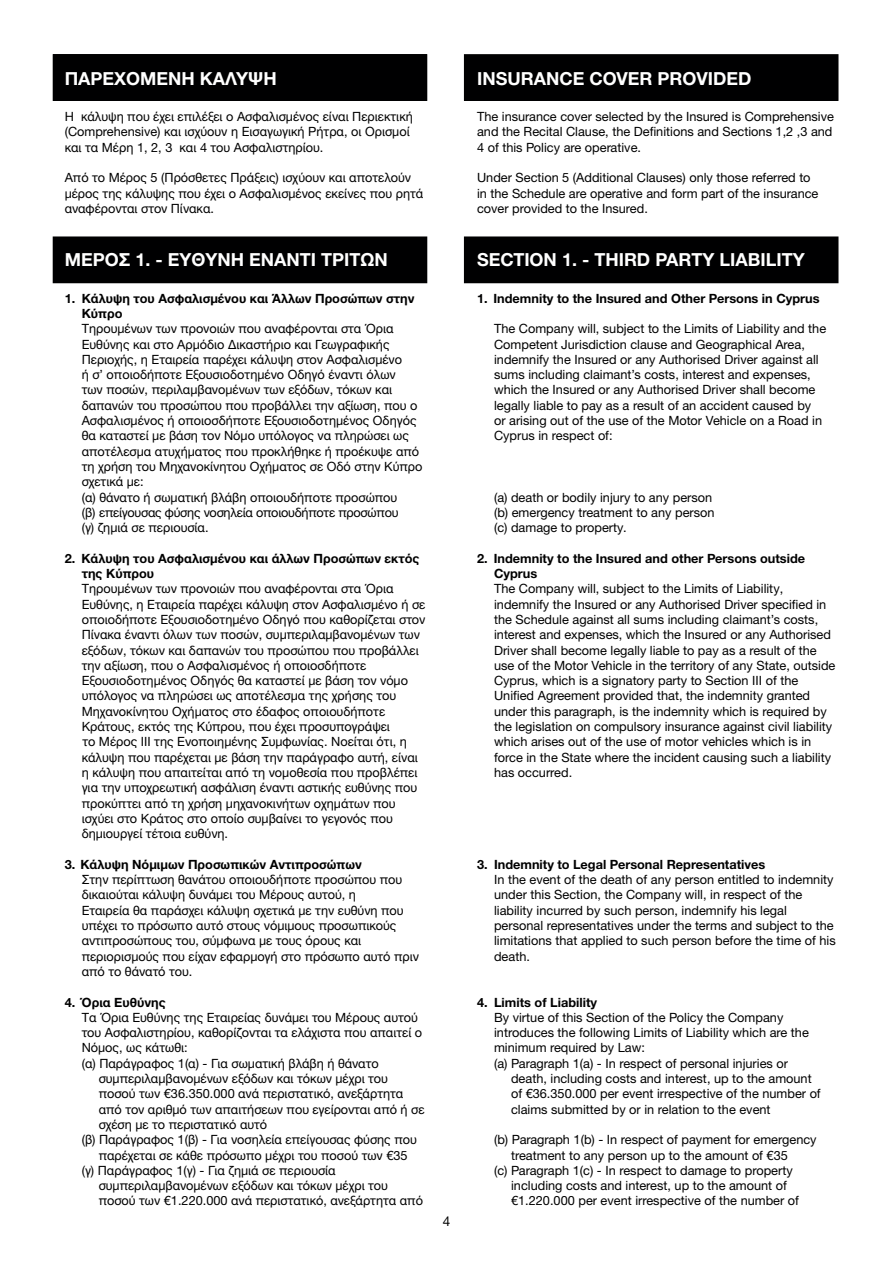
<style>
.page{position:relative;width:893px;height:1263px;background:#fff}
.page>*{position:absolute;margin:0;border:0;box-sizing:border-box;transform-origin:0 0}
.t1{font:700 18px "Helvetica Neue LTW1 G";color:#fff}
.t2{font:13.5px "Helvetica Neue LTW1 G";color:#000001}
.t3{font:12.75px/15.3px "Helvetica Neue LTW1 G";color:#000001}
.t4{font:700 12.75px/15.3px "Helvetica Neue LTW1 G";color:#000001}
</style>
<div class="page">
<div style="left:53px;top:237px;width:374px;height:45px;background:#000001"></div>
<div style="left:53px;top:236px;width:374px;height:47px;border:2px solid #000001"></div>
<div style="left:465px;top:237px;width:373px;height:45px;background:#000001"></div>
<div style="left:464px;top:236px;width:374px;height:47px;border:2px solid #000001"></div>
<div style="left:465px;top:55px;width:373px;height:45px;background:#000001"></div>
<div style="left:464px;top:54px;width:374px;height:47px;border:2px solid #000001"></div>
<div style="left:53px;top:55px;width:374px;height:45px;background:#000001"></div>
<div style="left:53px;top:54px;width:374px;height:47px;border:2px solid #000001"></div>
<h1 class="t1" style="left:65px;top:67px;width:214px">ΠΑΡΕΧΟΜΕΝΗ ΚΑΛΥΨΗ</h1>
<p class="t3" style="left:65px;top:109px;width:350px">Η κάλυψη που έχει επιλέξει ο Ασφαλισμένος είναι Περιεκτική (Comprehensive) και ισχύουν η Εισαγωγική Ρήτρα, οι Ορισμοί και τα Μέρη 1, 2, 3 και 4 του Ασφαλιστηρίου.</p>
<p class="t3" style="left:65px;top:170px;width:360px">Από το Μέρος 5 (Πρόσθετες Πράξεις) ισχύουν και αποτελούν μέρος της κάλυψης που έχει ο Ασφαλισμένος εκείνες που ρητά αναφέρονται στον Πίνακα.</p>
<h1 class="t1" style="left:65px;top:249px;width:324px">MEPOΣ 1. - EYΘYNH ENANTI TPITΩN</h1>
<p class="t4" style="left:82px;top:290px;width:334px;text-indent:-17px">1. Kάλυψη του Aσφαλισμένου και Άλλων Προσώπων στην<br>Kύπρο</p>
<p class="t3" style="left:82px;top:321px;width:342px">Tηρουμένων των προνοιών που αναφέρονται στα Όρια Eυθύνης και στο Aρμόδιο Δικαστήριο και Γεωγραφικής Περιοχής, η Eταιρεία παρέχει κάλυψη στον Aσφαλισμένο<br>ή σ’ οποιοδήποτε Eξουσιοδοτημένο Oδηγό έναντι όλων<br>των ποσών, περιλαμβανομένων των εξόδων, τόκων και δαπανών του προσώπου που προβάλλει την αξίωση, που ο Aσφαλισμένος ή οποιοσδήποτε Eξουσιοδοτημένος Oδηγός θα καταστεί με βάση τον Νόμο υπόλογος να πληρώσει ως αποτέλεσμα ατυχήματος που προκλήθηκε ή προέκυψε από τη χρήση του Mηχανοκίνητου Oχήματος σε Oδό στην Kύπρο σχετικά με:<br>(α) θάνατο ή σωματική βλάβη οποιουδήποτε προσώπου<br>(β) επείγουσας φύσης νοσηλεία οποιουδήποτε προσώπου<br>(γ) ζημιά σε περιουσία.</p>
<p class="t4" style="left:82px;top:550px;width:339px;text-indent:-17px">2. Kάλυψη του Aσφαλισμένου και άλλων Προσώπων εκτός της Kύπρου</p>
<p class="t3" style="left:82px;top:581px;width:345px">Tηρουμένων των προνοιών που αναφέρονται στα Όρια Eυθύνης, η Eταιρεία παρέχει κάλυψη στον Aσφαλισμένο ή σε οποιοδήποτε Eξουσιοδοτημένο Oδηγό που καθορίζεται στον Πίνακα έναντι όλων των ποσών, συμπεριλαμβανομένων των εξόδων, τόκων και δαπανών του προσώπου που προβάλλει την αξίωση, που ο Aσφαλισμένος ή οποιοσδήποτε Eξουσιοδοτημένος Oδηγός θα καταστεί με βάση τον νόμο υπόλογος να πληρώσει ως αποτέλεσμα της χρήσης του Mηχανοκίνητου Oχήματος στο έδαφος οποιουδήποτε Kράτους, εκτός της Kύπρου, που έχει προσυπογράψει<br>το Μέρος ΙΙΙ της Ενοποιημένης Συμφωνίας. Nοείται ότι, η κάλυψη που παρέχεται με βάση την παράγραφο αυτή, είναι η κάλυψη που απαιτείται από τη νομοθεσία που προβλέπει για την υποχρεωτική ασφάλιση έναντι αστικής ευθύνης που προκύπτει από τη χρήση μηχανοκινήτων οχημάτων που ισχύει στο Κράτος στο οποίο συμβαίνει το γεγονός που δημιουργεί τέτοια ευθύνη.</p>
<p class="t4" style="left:65px;top:856px;width:299px">3. Kάλυψη Nόμιμων Προσωπικών Aντιπροσώπων</p>
<p class="t3" style="left:82px;top:872px;width:339px">Στην περίπτωση θανάτου οποιουδήποτε προσώπου που δικαιούται κάλυψη δυνάμει του Mέρους αυτού, η<br>Eταιρεία θα παράσχει κάλυψη σχετικά με την ευθύνη που υπέχει το πρόσωπο αυτό στους νόμιμους προσωπικούς αντιπροσώπους του, σύμφωνα με τους όρους και περιορισμούς που είχαν εφαρμογή στο πρόσωπο αυτό πριν από το θάνατό του.</p>
<p class="t4" style="left:65px;top:994px;width:103px">4. Όρια Eυθύνης</p>
<p class="t3" style="left:82px;top:1009px;width:338px">Tα Όρια Ευθύνης της Εταιρείας δυνάμει του Μέρους αυτού</p>
<p class="t3" style="left:82px;top:1025px;width:342px">του Ασφαλιστηρίου, καθορίζονται τα ελάχιστα που απαιτεί ο</p>
<p class="t3" style="left:82px;top:1040px;width:108px">Νόμος, ως κάτωθι:</p>
<p class="t3" style="left:82px;top:1055px;width:299px">(α) Παράγραφος 1(α) - Για σωματική βλάβη ή θάνατο</p>
<p class="t3" style="left:99px;top:1071px;width:291px">συμπεριλαμβανομένων εξόδων και τόκων μέχρι του</p>
<p class="t3" style="left:99px;top:1086px;width:306px">ποσού των €36.350.000 ανά περιστατικό, ανεξάρτητα</p>
<p class="t3" style="left:99px;top:1101px;width:327px">από τον αριθμό των απαιτήσεων που εγείρονται από ή σε</p>
<p class="t3" style="left:99px;top:1117px;width:170px">σχέση με το περιστατικό αυτό</p>
<p class="t3" style="left:82px;top:1132px;width:337px">(β) Παράγραφος 1(β) - Για νοσηλεία επείγουσας φύσης που</p>
<p class="t3" style="left:99px;top:1147px;width:310px">παρέχεται σε κάθε πρόσωπο μέχρι του ποσού των €35</p>
<p class="t3" style="left:82px;top:1162px;width:256px">(γ) Παράγραφος 1(γ) - Για ζημιά σε περιουσία</p>
<p class="t3" style="left:99px;top:1178px;width:291px">συμπεριλαμβανομένων εξόδων και τόκων μέχρι του</p>
<p class="t3" style="left:99px;top:1193px;width:326px">ποσού των €1.220.000 ανά περιστατικό, ανεξάρτητα από</p>
<p class="t2" style="left:443px;top:1212px;width:9px">4</p>
<h1 class="t1" style="left:477px;top:67px;width:276px">INSURANCE COVER PROVIDED</h1>
<p class="t3" style="left:477px;top:109px;width:358px;text-align:justify">The insurance cover selected by the Insured is Comprehensive and the Recital Clause, the Definitions and Sections 1,2 ,3 and 4 of this Policy are operative.</p>
<p class="t3" style="left:477px;top:170px;width:343px">Under Section 5 (Additional Clauses) only those referred to in the Schedule are operative and form part of the insurance cover provided to the Insured.</p>
<h1 class="t1" style="left:477px;top:249px;width:329px">SECTION 1. - THIRD PARTY LIABILITY</h1>
<p class="t4" style="left:477px;top:290px;width:344px">1. Indemnity to the Insured and Other Persons in Cyprus</p>
<p class="t3" style="left:494px;top:321px;width:334px">The Company will, subject to the Limits of Liability and the Competent Jurisdiction clause and Geographical Area, indemnify the Insured or any Authorised Driver against all sums including claimant’s costs, interest and expenses, which the Insured or any Authorised Driver shall become legally liable to pay as a result of an accident caused by<br>or arising out of the use of the Motor Vehicle on a Road in Cyprus in respect of:</p>
<p class="t3" style="left:494px;top:489px;width:222px">(a) death or bodily injury to any person (b) emergency treatment to any person (c) damage to property.</p>
<p class="t4" style="left:494px;top:550px;width:313px;text-indent:-17px">2. Indemnity to the Insured and other Persons outside<br>Cyprus</p>
<p class="t3" style="left:494px;top:581px;width:343px">The Company will, subject to the Limits of Liability, indemnify the Insured or any Authorised Driver specified in the Schedule against all sums including claimant’s costs, interest and expenses, which the Insured or any Authorised Driver shall become legally liable to pay as a result of the use of the Motor Vehicle in the territory of any State, outside Cyprus, which is a signatory party to Section III of the Unified Agreement provided that, the indemnity granted under this paragraph, is the indemnity which is required by the legislation on compulsory insurance against civil liability which arises out of the use of motor vehicles which is in force in the State where the incident causing such a liability has occurred.</p>
<p class="t4" style="left:477px;top:856px;width:290px">3. Indemnity to Legal Personal Representatives</p>
<p class="t3" style="left:494px;top:872px;width:343px">In the event of the death of any person entitled to indemnity under this Section, the Company will, in respect of the liability incurred by such person, indemnify his legal personal representatives under the terms and subject to the limitations that applied to such person before the time of his death.</p>
<p class="t4" style="left:477px;top:994px;width:122px">4. Limits of Liability</p>
<p class="t3" style="left:494px;top:1009px;width:316px">By virtue of this Section of the Policy the Company introduces the following Limits of Liability which are the minimum required by Law:<br>(a) Paragraph 1(a) - In respect of personal injuries or</p>
<p class="t3" style="left:511px;top:1071px;width:311px">death, including costs and interest, up to the amount of €36.350.000 per event irrespective of the number of claims submitted by or in relation to the event</p>
<p class="t3" style="left:494px;top:1132px;width:324px">(b) Paragraph 1(b) - In respect of payment for emergency</p>
<p class="t3" style="left:511px;top:1147px;width:278px">treatment to any person up to the amount of €35</p>
<p class="t3" style="left:494px;top:1162px;width:300px">(c) Paragraph 1(c) - In respect to damage to property</p>
<p class="t3" style="left:511px;top:1178px;width:277px">including costs and interest, up to the amount of</p>
<p class="t3" style="left:511px;top:1193px;width:289px">€1.220.000 per event irrespective of the number of</p>
</div>
